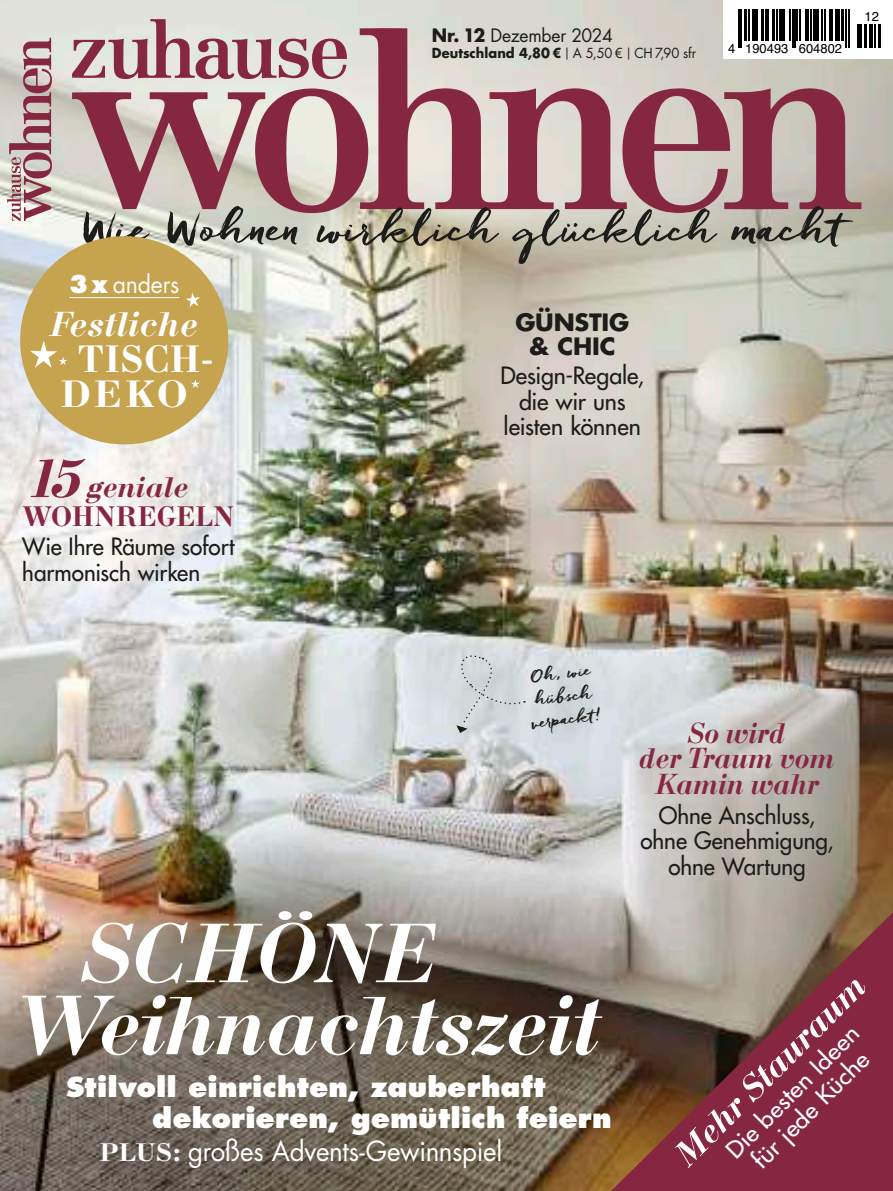
<style>
.page{position:relative;width:893px;height:1191px;background:#fff}
.page>*{position:absolute;margin:0;border:0;box-sizing:border-box;transform-origin:0 0}
.t1{font:italic 700 87px/72px "Bodoni";letter-spacing:-.02em;color:#fff}
.t2{font:700 40.5px/35.5px "Bodoni";letter-spacing:.02em;color:#fff}
.t3{font:italic 700 36px "Bodoni";letter-spacing:.01em;color:#fff}
.t4{font:italic 700 35.7px "Bodoni";color:#fff}
.t5{font:italic 700 30px/25.5px "Bodoni";color:#862741;text-align:center;scale:.96 1}
.t6{font:700 30px/28.5px "Bodoni";letter-spacing:.005em;color:#862741;scale:.95 1}
.t7{font:800 27px "Futura LT Pro";color:#fff}
.t8{font:27px "Futura LT Pro";letter-spacing:-.015em;color:#fff;scale:.96 1}
.t9{font:24px "Futura LT Pro";letter-spacing:-.01em;color:#fff;scale:.96 1}
.t10{font:500 23.25px/25.5px "Futura LT Pro";letter-spacing:-.005em;color:#1c1c1a;text-align:center}
.t11{font:700 23.25px/24px "Futura LT Pro";letter-spacing:-.005em;color:#1c1c1a;text-align:center}
.t12{font:500 23.1px/25.5px "Futura LT Pro";color:#fff;text-align:center;scale:1.07 1}
.t13{font:18px/23.1px "Freeland";color:#1c1c1a;text-align:center}
.t14{font:18px "Futura LT Pro";letter-spacing:-.02em;color:#1c1c1a}
.t15{font:700 13.5px "Futura LT Pro";color:#1c1c1a;scale:.96 1}
.t16{font:12.9px "Helvetica";color:#000}
.s1{font-weight:800}
.s2{font-style:italic;font-size:57px}
.s3{font-style:italic}
.s4{font-weight:700}
.s5{font-weight:400;font-size:12px}
.s6{font-weight:400}
.s7{font-family:"Bodoni";font-weight:700}
</style>
<div class="page">
<img style="left:0;top:0;width:893px;height:1191px">
<svg style="left:360px;top:28px;width:267px;height:177px;background:#bf9a9e"></svg>
<svg style="left:72px;top:88px;width:296px;height:125px;background:#b78e93"></svg>
<svg style="left:622px;top:88px;width:239px;height:125px;background:#ac7d84"></svg>
<svg style="left:72px;top:19px;width:275px;height:60px;background:#c5a7ab"></svg>
<svg style="left:7px;top:38px;width:45px;height:183px;background:#bc9b9e"></svg>
<div style="left:723px;top:0;width:170px;height:58px;background:#fff"></div>
<svg style="left:739px;top:10px;width:142px;height:38px"></svg>
<hr style="left:738px;top:10px;width:1px;height:38px;background:#000">
<hr style="left:741px;top:10px;width:1px;height:38px;background:#000">
<hr style="left:744px;top:10px;width:2px;height:31px;background:#000">
<hr style="left:749px;top:10px;width:1px;height:31px;background:#000">
<hr style="left:752px;top:10px;width:1px;height:31px;background:#000">
<hr style="left:755px;top:10px;width:3px;height:31px;background:#000">
<hr style="left:762px;top:10px;width:2px;height:31px;background:#000">
<hr style="left:765px;top:10px;width:1px;height:31px;background:#000">
<hr style="left:767px;top:10px;width:2px;height:31px;background:#000">
<hr style="left:772px;top:10px;width:2px;height:31px;background:#000">
<hr style="left:777px;top:10px;width:1px;height:31px;background:#000">
<hr style="left:779px;top:10px;width:4px;height:31px;background:#000">
<hr style="left:784px;top:10px;width:1px;height:31px;background:#000">
<hr style="left:790px;top:10px;width:1px;height:31px;background:#000">
<hr style="left:792px;top:10px;width:1px;height:38px;background:#000">
<hr style="left:794px;top:10px;width:1px;height:38px;background:#000">
<hr style="left:797px;top:10px;width:1px;height:31px;background:#000">
<hr style="left:799px;top:10px;width:1px;height:31px;background:#000">
<hr style="left:805px;top:10px;width:3px;height:31px;background:#000">
<hr style="left:810px;top:10px;width:2px;height:31px;background:#000">
<hr style="left:813px;top:10px;width:1px;height:31px;background:#000">
<hr style="left:815px;top:10px;width:4px;height:31px;background:#000">
<hr style="left:821px;top:10px;width:1px;height:31px;background:#000">
<hr style="left:824px;top:10px;width:2px;height:31px;background:#000">
<hr style="left:829px;top:10px;width:4px;height:31px;background:#000">
<hr style="left:835px;top:10px;width:1px;height:31px;background:#000">
<hr style="left:837px;top:10px;width:3px;height:31px;background:#000">
<hr style="left:841px;top:10px;width:2px;height:31px;background:#000">
<hr style="left:845px;top:10px;width:2px;height:38px;background:#000">
<hr style="left:848px;top:10px;width:1px;height:38px;background:#000">
<svg style="left:857px;top:24px;width:1px;height:24px"></svg>
<hr style="left:859px;top:24px;width:3px;height:24px;background:#000">
<hr style="left:864px;top:24px;width:2px;height:24px;background:#000">
<svg style="left:869px;top:24px;width:7px;height:24px"></svg>
<hr style="left:878px;top:24px;width:2px;height:24px;background:#000">
<svg style="left:598px;top:899px;width:295px;height:292px;background:#865253"></svg>
<svg style="left:83px;top:205px;width:770px;height:59px;background:#aea79a"></svg>
<svg style="left:456px;top:650px;width:69px;height:83px;background:#ced4d7"></svg>
<svg style="left:12px;top:228px;width:225px;height:225px;background:#cab47d"></svg>
<hr style="left:69px;top:297px;width:110px;height:1px;background:#fff">
<svg style="left:186px;top:292px;width:14px;height:15px"></svg>
<svg style="left:191px;top:379px;width:9px;height:9px"></svg>
<svg style="left:30px;top:340px;width:37px;height:28px"></svg>
<p class="t9" style="left:69px;top:268px;width:116px"><span class="s1">3x</span> anders</p>
<h3 class="t3" style="left:50px;top:302px;width:150px">Festliche</h3>
<h2 class="t2" style="left:60px;top:342px;width:156px;text-indent:18px">TISCH-<br>DEKO</h2>
<p class="t6" style="left:22px;top:474px;width:225px"><span class="s2">15</span><span class="s3">geniale<br></span>WOHNREGELN</p>
<p class="t10" style="left:22px;top:533px;width:214px;text-align:left">Wie Ihre Räume sofort harmonisch wirken</p>
<p class="t14" style="left:432px;top:23px;width:182px"><span class="s4">Nr. 12</span> Dezember 2024</p>
<p class="t15" style="left:432px;top:43px;width:277px">Deutschland 4,80 € <span class="s5">|</span> <span class="s6">A 5,50 €</span> <span class="s5">|</span> <span class="s6">CH 7,90 sfr</span></p>
<p class="t16" style="left:728px;top:38px;width:115px">4 190493 604802</p>
<p class="t16" style="left:865px;top:7px;width:16px">12</p>
<p class="t11" style="left:515px;top:309px;width:115px">GÜNSTIG &amp; CHIC</p>
<p class="t10" style="left:500px;top:362px;width:145px">Design-Regale, die wir uns leisten können</p>
<p class="t13" style="left:524px;top:664px;width:71px;rotate:-7deg">Oh, wie hübsch verpackt!</p>
<p class="t5" style="left:639px;top:721px;width:206px">So wird<br>der Traum vom<br>Kamin wahr</p>
<p class="t10" style="left:640px;top:801px;width:195px">Ohne Anschluss, ohne Genehmigung, ohne Wartung</p>
<h1 class="t1" style="left:21px;top:920px;width:580px;text-indent:61px">SCHÖNE<br>Weihnachtszeit</h1>
<p class="t7" style="left:66px;top:1067px;width:481px">Stilvoll einrichten, zauberhaft</p>
<p class="t7" style="left:152px;top:1099px;width:461px">dekorieren, gemütlich feiern</p>
<p class="t8" style="left:100px;top:1132px;width:421px"><span class="s7">PLUS:</span> großes Advents-Gewinnspiel</p>
<h3 class="t4" style="left:665px;top:1143px;width:255px;rotate:-45deg">Mehr Stauraum</h3>
<p class="t12" style="left:720px;top:1144px;width:167px;rotate:-45deg">Die besten Ideen für jede Küche</p>
</div>
